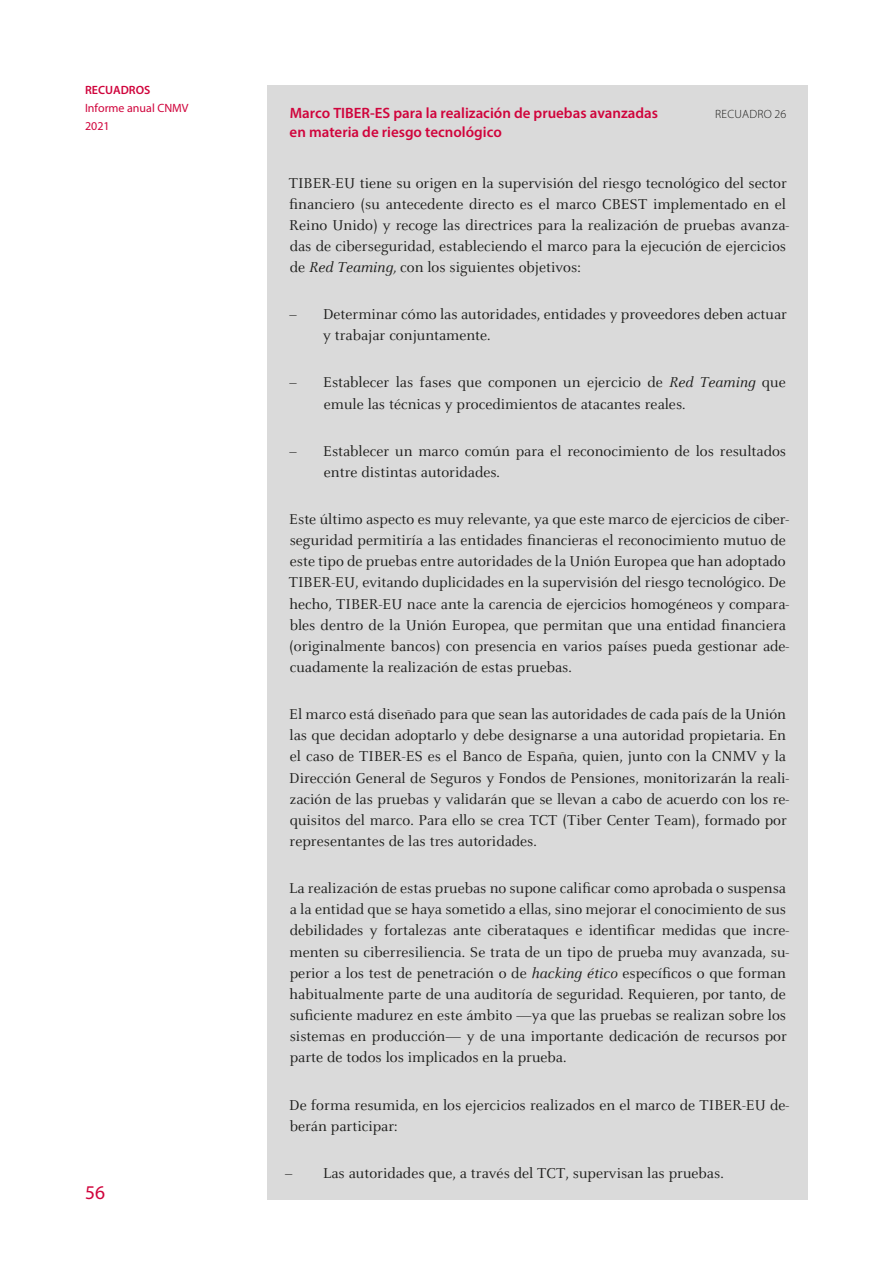
<style>
.page{position:relative;width:893px;height:1263px;background:#fff}
.page>*{position:absolute;margin:0;border:0;box-sizing:border-box;transform-origin:0 0}
.t1{font:19.5px "Myriad Pro";color:#d0043c}
._05-Texto_general{font:15.75px/21.1px "Celeste";color:#1d1d1b}
._07-1-Titulo_recuadr{font:600 15px "Myriad Pro";color:#d0043c}
.t2{font:12px/18px "Myriad Pro";color:#d0043c}
._07-1-Titulo_recuadr-2{font:300 12px "Myriad Pro";letter-spacing:.02em;color:#1d1d1b}
.t3{font:600 12px "Myriad Pro";color:#d0043c}
.s1{font-style:italic}
</style>
<div class="page">
<div style="left:268px;top:85px;width:540px;height:1114px;background:#dadada"></div>
<p class="t3" style="left:85px;top:82px;width:67px">RECUADROS</p>
<p class="t2" style="left:85px;top:99px;width:105px">Informe anual CNMV<br>2021</p>
<p class="_07-1-Titulo_recuadr" style="left:290px;top:103px;width:370px">Marco TIBER-ES para la realización de pruebas avanzadas</p>
<p class="_07-1-Titulo_recuadr-2" style="left:715px;top:107px;width:73px">RECUADRO 26</p>
<p class="_07-1-Titulo_recuadr" style="left:290px;top:122px;width:214px">en materia de riesgo tecnológico</p>
<p class="_05-Texto_general" style="left:289px;top:173px;width:502px">TIBER-EU tiene su origen en la supervisión del riesgo tecnológico del sector financiero (su antecedente directo es el marco CBEST implementado en el Reino Unido) y recoge las directrices para la realización de pruebas avanza&shy;das de ciberseguridad, estableciendo el marco para la ejecución de ejercicios de <span class="s1">Red Teaming,</span> con los siguientes objetivos:</p>
<p class="_05-Texto_general" style="left:323px;top:304px;width:465px;text-indent:-34px">– Determinar cómo las autoridades, entidades y proveedores deben actuar y trabajar conjuntamente.</p>
<p class="_05-Texto_general" style="left:324px;top:373px;width:463px;text-indent:-35px">– Establecer las fases que componen un ejercicio de <span class="s1">Red Teaming</span> que emule las técnicas y procedimientos de atacantes reales.</p>
<p class="_05-Texto_general" style="left:324px;top:441px;width:464px;text-indent:-35px">– Establecer un marco común para el reconocimiento de los resultados entre distintas autoridades.</p>
<p class="_05-Texto_general" style="left:289px;top:509px;width:502px">Este último aspecto es muy relevante, ya que este marco de ejercicios de ciber&shy;seguridad permitiría a las entidades financieras el reconocimiento mutuo de este tipo de pruebas entre autoridades de la Unión Europea que han adoptado TIBER-EU, evitando duplicidades en la supervisión del riesgo tecnológico. De hecho, TIBER-EU nace ante la carencia de ejercicios homogéneos y compara&shy;bles dentro de la Unión Europea, que permitan que una entidad financiera (originalmente bancos) con presencia en varios países pueda gestionar ade&shy;cuadamente la realización de estas pruebas.</p>
<p class="_05-Texto_general" style="left:289px;top:704px;width:501px">El marco está diseñado para que sean las autoridades de cada país de la Unión las que decidan adoptarlo y debe designarse a una autoridad propietaria. En el caso de TIBER-ES es el Banco de España, quien, junto con la CNMV y la Dirección General de Seguros y Fondos de Pensiones, monitorizarán la reali&shy;zación de las pruebas y validarán que se llevan a cabo de acuerdo con los re&shy;quisitos del marco. Para ello se crea TCT (Tiber Center Team), formado por representantes de las tres autoridades.</p>
<p class="_05-Texto_general" style="left:289px;top:878px;width:501px">La realización de estas pruebas no supone calificar como aprobada o suspensa a la entidad que se haya sometido a ellas, sino mejorar el conocimiento de sus debilidades y fortalezas ante ciberataques e identificar medidas que incre&shy;menten su ciberresiliencia. Se trata de un tipo de prueba muy avanzada, su&shy;perior a los test de penetración o de <span class="s1">hacking ético</span> específicos o que forman habitualmente parte de una auditoría de seguridad. Requieren, por tanto, de suficiente madurez en este ámbito —ya que las pruebas se realizan sobre los sistemas en producción— y de una importante dedicación de recursos por parte de todos los implicados en la prueba.</p>
<p class="_05-Texto_general" style="left:289px;top:1094px;width:501px">De forma resumida, en los ejercicios realizados en el marco de TIBER-EU de&shy;berán participar:</p>
<p class="_05-Texto_general" style="left:285px;top:1163px;width:440px">– Las autoridades que, a través del TCT, supervisan las pruebas.</p>
<p class="t1" style="left:85px;top:1180px;width:22px">56</p>
</div>
